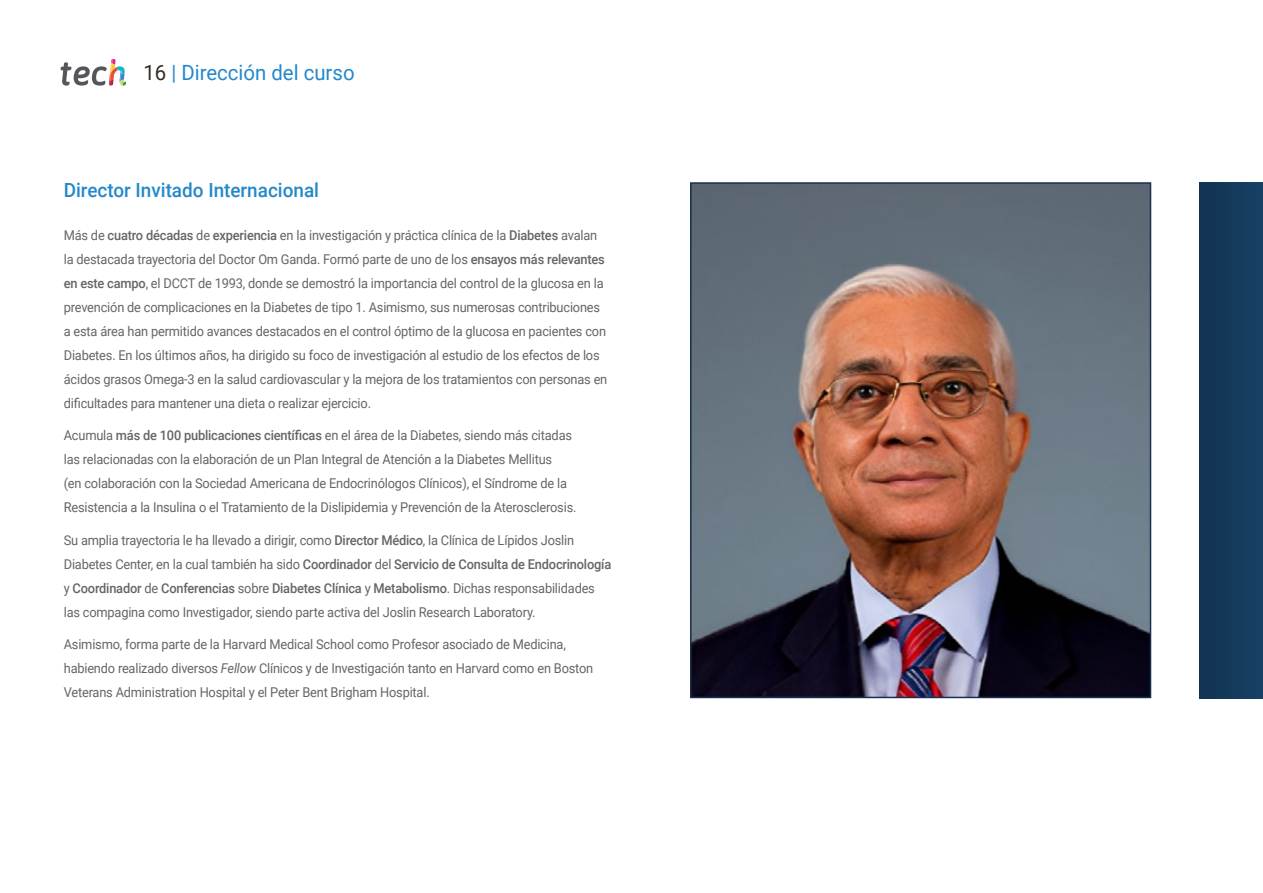
<style>
.page{position:relative;width:1263px;height:893px;background:#fff}
.page>*{position:absolute;margin:0;border:0;box-sizing:border-box;transform-origin:0 0}
.t1{font:21px "Roboto";color:#2488c9}
.t2{font:500 19.5px "Roboto";color:#2488c9}
.t3{font:13.5px/24px "Roboto";letter-spacing:-.015em;color:#656565;scale:.95 1}
.s1{color:#312e20}
.s2{font-weight:500}
.s3{font-style:italic}
</style>
<div class="page">
<svg style="left:61px;top:59px;width:65px;height:27px"></svg>
<div style="left:1199px;top:182px;width:64px;height:516px;background:#14395b"></div>
<img style="left:693px;top:185px;width:455px;height:510px">
<div style="left:690px;top:182px;width:461px;height:516px;border:2px solid #17304f"></div>
<h1 class="t1" style="left:144px;top:57px;width:213px"><span class="s1">16</span> | Dirección del curso</h1>
<h2 class="t2" style="left:64px;top:176px;width:257px">Director Invitado Internacional</h2>
<p class="t3" style="left:64px;top:222px;width:574px">Más de <span class="s2">cuatro décadas</span> de <span class="s2">experiencia</span> en la investigación y práctica clínica de la <span class="s2">Diabetes</span> avalan la destacada trayectoria del Doctor Om Ganda. Formó parte de uno de los <span class="s2">ensayos más relevantes en este campo</span>, el DCCT de 1993, donde se demostró la importancia del control de la glucosa en la prevención de complicaciones en la Diabetes de tipo 1. Asimismo, sus numerosas contribuciones a esta área han permitido avances destacados en el control óptimo de la glucosa en pacientes con Diabetes. En los últimos años, ha dirigido su foco de investigación al estudio de los efectos de los ácidos grasos Omega-3 en la salud cardiovascular y la mejora de los tratamientos con personas en dificultades para mantener una dieta o realizar ejercicio.</p>
<p class="t3" style="left:64px;top:423px;width:541px">Acumula <span class="s2">más de 100 publicaciones científicas</span> en el área de la Diabetes, siendo más citadas las relacionadas con la elaboración de un Plan Integral de Atención a la Diabetes Mellitus<br>(en colaboración con la Sociedad Americana de Endocrinólogos Clínicos), el Síndrome de la Resistencia a la Insulina o el Tratamiento de la Dislipidemia y Prevención de la Aterosclerosis.</p>
<p class="t3" style="left:64px;top:527px;width:578px">Su amplia trayectoria le ha llevado a dirigir, como <span class="s2">Director Médico</span>, la Clínica de Lípidos Joslin Diabetes Center, en la cual también ha sido <span class="s2">Coordinador</span> del <span class="s2">Servicio de Consulta de Endocrinología </span>y <span class="s2">Coordinador</span> de <span class="s2">Conferencias</span> sobre <span class="s2">Diabetes Clínica</span> y <span class="s2">Metabolismo</span>. Dichas responsabilidades las compagina como Investigador, siendo parte activa del Joslin Research Laboratory.</p>
<p class="t3" style="left:64px;top:632px;width:559px">Asimismo, forma parte de la Harvard Medical School como Profesor asociado de Medicina, habiendo realizado diversos <span class="s3">Fellow</span> Clínicos y de Investigación tanto en Harvard como en Boston<br>Veterans Administration Hospital y el Peter Bent Brigham Hospital.</p>
</div>
